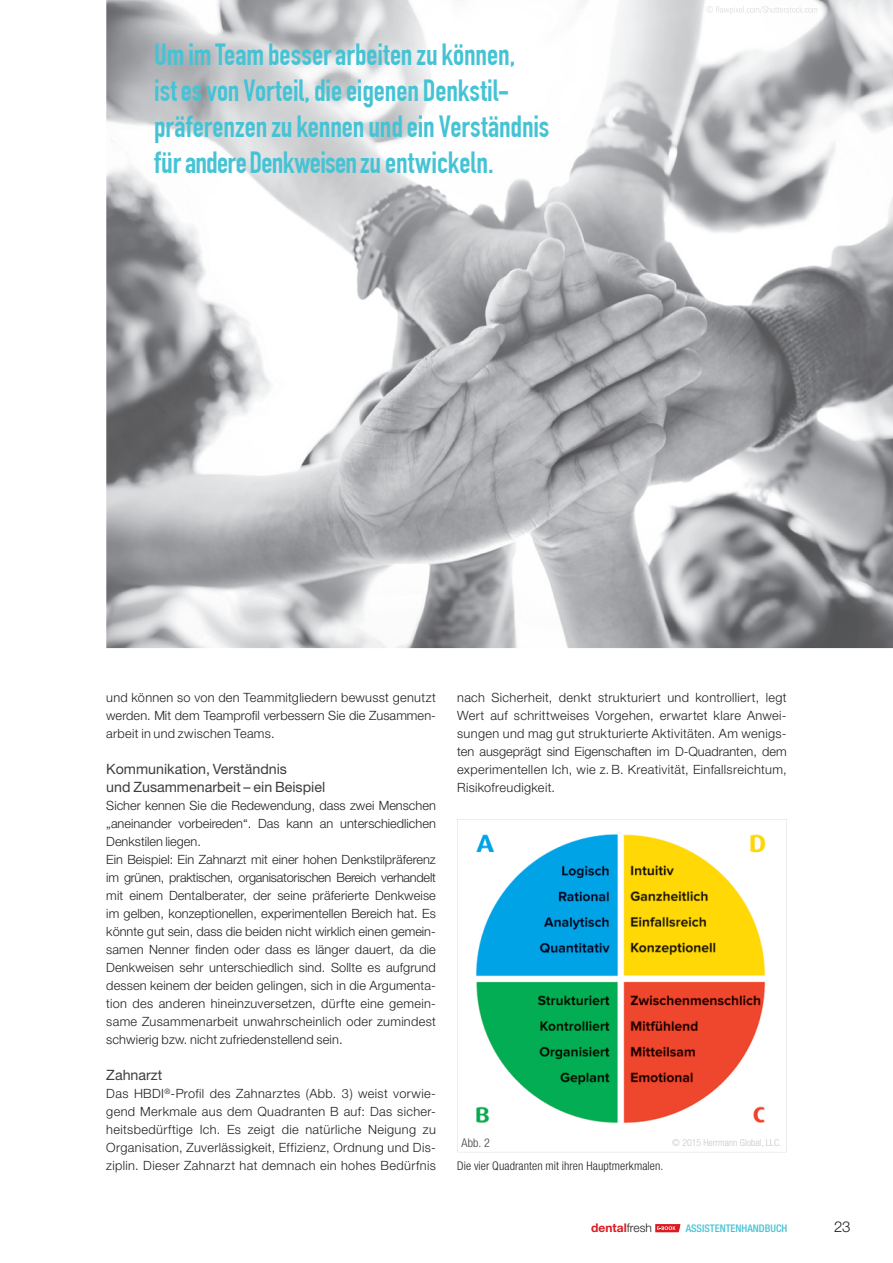
<style>
.page{position:relative;width:893px;height:1263px;background:#fff}
.page>*{position:absolute;margin:0;border:0;box-sizing:border-box;transform-origin:0 0}
.t1{font:700 30px/36px "DIN Condensed";letter-spacing:-.005em;color:#45c3d5}
.t2{font:300 15px "Helvetica Neue";color:#231f20}
.t3{font:14.25px/18px "Helvetica Neue";color:#3e3e3f}
.t4{font:300 12.75px/18px "Helvetica Neue";letter-spacing:.01em;color:#231f20;text-align:justify}
.t5{font:300 condensed 12px "Helvetica Neue";letter-spacing:.005em;color:#231f20}
.t6{font:700 12px "Helvetica Neue";color:#de1920}
.t7{font:300 condensed 12px "Helvetica Neue";color:#3e3e3f}
.t8{font:500 condensed 10.5px "Helvetica Neue";color:#45c3d5}
.t9{font:300 condensed 9.75px "Helvetica Neue";color:#c7c8ca}
.s1{font-weight:300;color:#231f20}
</style>
<div class="page">
<svg style="left:655px;top:1224px;width:25px;height:8px"></svg>
<svg style="left:457px;top:819px;width:330px;height:333px"></svg>
<img style="left:106px;top:0;width:787px;height:648px">
<img style="left:148px;top:38px;width:408px;height:143px">
<img style="left:707px;top:6px;width:110px;height:8px">
<h1 class="t1" style="left:154px;top:37px;width:397px">Um im Team besser arbeiten zu können,<br>ist es von Vorteil, die eigenen Denkstil&shy;präferenzen zu kennen und ein Verständnis für andere Denkweisen zu entwickeln.</h1>
<p class="t4" style="left:106px;top:688px;width:331px">und können so von den Teammitgliedern bewusst genutzt werden. Mit dem Teamprofil verbessern Sie die Zusammen&shy;arbeit in und zwischen Teams.</p>
<p class="t3" style="left:106px;top:760px;width:220px">Kommunikation, Verständnis<br>und Zusammenarbeit – ein Beispiel</p>
<p class="t4" style="left:106px;top:796px;width:331px;text-align:left">Sicher kennen Sie die Redewendung, dass zwei Menschen „aneinander vorbeireden“. Das kann an unterschiedlichen Denkstilen liegen.<br>Ein Beispiel: Ein Zahnarzt mit einer hohen Denkstilpräferenz im grünen, praktischen, organisatorischen Bereich verhandelt mit einem Dental berater, der seine präferierte Denkweise im gelben, konzeptionellen, experimentellen Bereich hat. Es könnte gut sein, dass die beiden nicht wirklich einen gemein&shy;samen Nenner finden oder dass es länger dauert, da die Denkweisen sehr unterschiedlich sind. Sollte es aufgrund dessen keinem der beiden gelingen, sich in die Argumen ta - tion des anderen hineinzuversetzen, dürfte eine gemein&shy;same Zusammenarbeit unwahrscheinlich oder zumindest schwierig bzw. nicht zufriedenstellend sein.</p>
<p class="t3" style="left:106px;top:1066px;width:57px">Zahnarzt</p>
<p class="t4" style="left:106px;top:1084px;width:331px">Das HBDI<sup>®</sup>-Profil des Zahnarztes (Abb. 3) weist vorwie&shy;gend Merkmale aus dem Quadranten B auf: Das sicher&shy;heitsbedürftige Ich. Es zeigt die natürliche Neigung zu Organisation, Zuverlässigkeit, Effizienz, Ordnung und Dis&shy;ziplin. Dieser Zahnarzt hat demnach ein hohes Bedürfnis</p>
<p class="t4" style="left:457px;top:688px;width:331px">nach Sicherheit, denkt strukturiert und kontrolliert, legt Wert auf schrittweises Vorgehen, erwartet klare Anwei&shy;sungen und mag gut strukturierte Aktivitäten. Am wenigs&shy;ten ausgeprägt sind Eigenschaften im D-Quadranten, dem experimentellen Ich, wie z. B. Kreativität, Einfallsreichtum, Risiko freudigkeit.</p>
<p class="t7" style="left:461px;top:1136px;width:30px">Abb. 2</p>
<p class="t9" style="left:672px;top:1137px;width:111px">© 2015 Herrmann Global, LLC.</p>
<p class="t5" style="left:457px;top:1159px;width:208px">Die vier Quadranten mit ihren Hauptmerkmalen.</p>
<p class="t6" style="left:591px;top:1220px;width:62px">dental<span class="s1">fresh</span></p>
<p class="t8" style="left:686px;top:1222px;width:103px">ASSISTENTENHANDBUCH</p>
<p class="t2" style="left:834px;top:1218px;width:18px">23</p>
</div>
